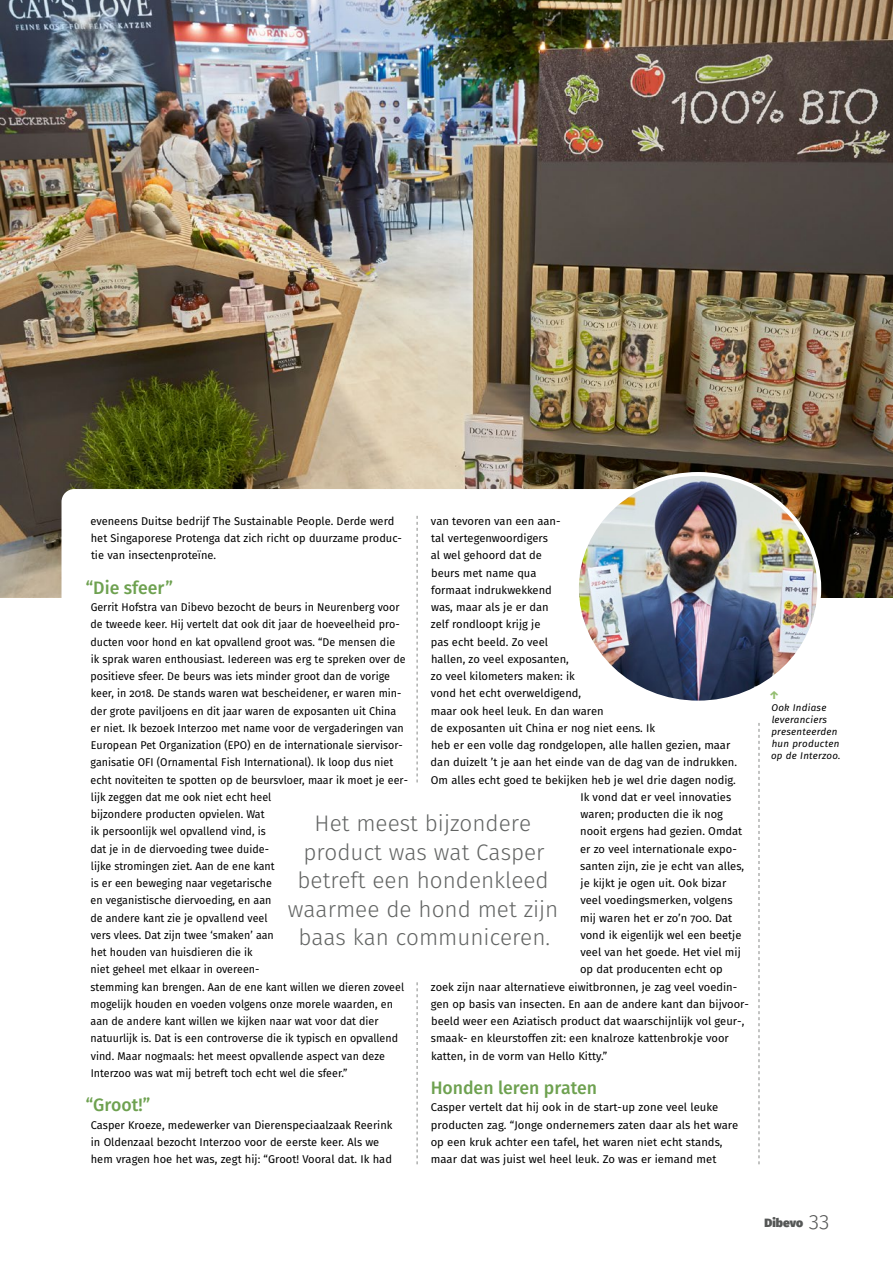
<style>
.page{position:relative;width:893px;height:1263px;background:#fff}
.page>*{position:absolute;margin:0;border:0;box-sizing:border-box;transform-origin:0 0}
.t1{font:300 22.5px/28.5px "Fira Sans";color:#626463;text-align:center}
.t2{font:500 18px "Fira Sans";color:#6ea150}
.t3{font:900 12px "Fira Sans";color:#555756}
.t4{font:11.25px/17.2px "Fira Sans";color:#000}
.t5{font:11.25px/17.2px "Fira Sans";color:#000;scale:.95 1}
.t6{font:800 11.25px "Fira Sans";color:#94be70}
.t7{font:italic 9.75px/12px "Fira Sans";letter-spacing:.025em;color:#000}
.s1{font-weight:300;font-size:21px}
</style>
<div class="page">
<img style="left:0;top:0;width:893px;height:597px">
<svg style="left:62px;top:489px;width:697px;height:278px"></svg>
<svg style="left:417px;top:516px;width:1px;height:266px"></svg>
<svg style="left:417px;top:982px;width:1px;height:182px"></svg>
<img style="left:577px;top:474px;width:242px;height:228px">
<svg style="left:759px;top:723px;width:1px;height:441px"></svg>
<p class="t4" style="left:90px;top:512px;width:313px">eveneens Duitse bedrijf The Sustainable People. Derde werd het Singaporese Protenga dat zich richt op duurzame produc&shy;tie van insectenproteïne.</p>
<h2 class="t2" style="left:86px;top:573px;width:89px">“Die sfeer”</h2>
<p class="t5" style="left:90px;top:598px;width:336px">Gerrit Hofstra van Dibevo bezocht de beurs in Neurenberg voor de tweede keer. Hij vertelt dat ook dit jaar de hoeveelheid pro&shy;ducten voor hond en kat opvallend groot was. “De mensen die<br>ik sprak waren enthousiast. Iedereen was erg te spreken over de positieve sfeer. De beurs was iets minder groot dan de vorige keer, in 2018. De stands waren wat bescheidener, er waren min&shy;der grote paviljoens en dit jaar waren de exposanten uit China er niet. Ik bezoek Interzoo met name voor de vergaderingen van European Pet Organization (EPO) en de internationale siervisor&shy;ganisatie OFI (Ornamental Fish International). Ik loop dus niet echt noviteiten te spotten op de beursvloer, maar ik moet je eer&shy;lijk zeggen dat me ook niet echt heel<br>bijzondere producten opvielen. Wat<br>ik persoonlijk wel opvallend vind, is<br>dat je in de diervoeding twee duide-<br>lijke stromingen ziet. Aan de ene kant<br>is er een beweging naar vegetarische<br>en veganistische diervoeding, en aan<br>de andere kant zie je opvallend veel<br>vers vlees. Dat zijn twee ‘smaken’ aan<br>het houden van huisdieren die ik<br>niet geheel met elkaar in overeen-<br>stemming kan brengen. Aan de ene kant willen we dieren zoveel mogelijk houden en voeden volgens onze morele waarden, en aan de andere kant willen we kijken naar wat voor dat dier natuurlijk is. Dat is een controverse die ik typisch en opvallend vind. Maar nogmaals: het meest opvallende aspect van deze Interzoo was wat mij betreft toch echt wel die sfeer.”</p>
<h2 class="t2" style="left:86px;top:1091px;width:66px">“Groot!”</h2>
<p class="t4" style="left:91px;top:1116px;width:303px">Casper Kroeze, medewerker van Dierenspeciaalzaak Reerink in Oldenzaal bezocht Interzoo voor de eerste keer. Als we hem vragen hoe het was, zegt hij: “Groot! Vooral dat. Ik had</p>
<p class="t4" style="left:431px;top:512px;width:131px">van tevoren van een aan-</p>
<p class="t4" style="left:431px;top:529px;width:118px">tal vertegenwoordigers</p>
<p class="t4" style="left:431px;top:546px;width:113px">al wel gehoord dat de</p>
<p class="t4" style="left:431px;top:564px;width:107px">beurs met name qua</p>
<p class="t4" style="left:431px;top:581px;width:122px">formaat indrukwekkend</p>
<p class="t4" style="left:431px;top:598px;width:119px">was, maar als je er dan</p>
<p class="t4" style="left:431px;top:615px;width:111px">zelf rondloopt krijg je</p>
<p class="t4" style="left:431px;top:633px;width:119px">pas echt beeld. Zo veel</p>
<p class="t4" style="left:431px;top:650px;width:139px">hallen, zo veel exposanten,</p>
<p class="t4" style="left:431px;top:667px;width:146px">zo veel kilometers maken: ik</p>
<p class="t4" style="left:431px;top:684px;width:152px">vond het echt overweldigend,</p>
<p class="t4" style="left:431px;top:702px;width:174px">maar ook heel leuk. En dan waren</p>
<p class="t4" style="left:431px;top:719px;width:226px">de exposanten uit China er nog niet eens. Ik</p>
<p class="t4" style="left:431px;top:736px;width:301px">heb er een volle dag rondgelopen, alle hallen gezien, maar</p>
<p class="t4" style="left:431px;top:753px;width:308px">dan duizelt ’t je aan het einde van de dag van de indrukken.</p>
<p class="t4" style="left:431px;top:771px;width:307px">Om alles echt goed te bekijken heb je wel drie dagen nodig.</p>
<p class="t4" style="left:580px;top:788px;width:152px">Ik vond dat er veel innovaties</p>
<p class="t4" style="left:580px;top:805px;width:144px">waren; producten die ik nog</p>
<p class="t4" style="left:580px;top:822px;width:164px">nooit ergens had gezien. Omdat</p>
<p class="t4" style="left:580px;top:840px;width:158px">er zo veel internationale expo-</p>
<p class="t4" style="left:580px;top:857px;width:166px">santen zijn, zie je echt van alles,</p>
<p class="t4" style="left:581px;top:874px;width:147px">je kijkt je ogen uit. Ook bizar</p>
<p class="t4" style="left:580px;top:891px;width:154px">veel voedingsmerken, volgens</p>
<p class="t4" style="left:580px;top:909px;width:154px">mij waren het er zo’n 700. Dat</p>
<p class="t4" style="left:580px;top:926px;width:163px">vond ik eigenlijk wel een beetje</p>
<p class="t4" style="left:580px;top:943px;width:162px">veel van het goede. Het viel mij</p>
<p class="t4" style="left:580px;top:960px;width:144px">op dat producenten echt op</p>
<p class="t4" style="left:431px;top:978px;width:308px">zoek zijn naar alternatieve eiwitbronnen, je zag veel voedin-</p>
<p class="t4" style="left:431px;top:995px;width:320px">gen op basis van insecten. En aan de andere kant dan bijvoor-</p>
<p class="t4" style="left:431px;top:1012px;width:315px">beeld weer een Aziatisch product dat waarschijnlijk vol geur-,</p>
<p class="t4" style="left:431px;top:1029px;width:299px">smaak- en kleurstoffen zit: een knalroze kattenbrokje voor</p>
<p class="t4" style="left:431px;top:1047px;width:178px">katten, in de vorm van Hello Kitty.”</p>
<h2 class="t2" style="left:431px;top:1073px;width:168px">Honden leren praten</h2>
<p class="t4" style="left:431px;top:1098px;width:309px">Casper vertelt dat hij ook in de start-up zone veel leuke producten zag. “Jonge ondernemers zaten daar als het ware op een kruk achter een tafel, het waren niet echt stands, maar dat was juist wel heel leuk. Zo was er iemand met</p>
<h1 class="t1" style="left:288px;top:809px;width:272px">Het meest bijzondere product was wat Casper betreft een hondenkleed waarmee de hond met zijn baas kan communiceren.</h1>
<p class="t6" style="left:769px;top:686px;width:12px">↑</p>
<p class="t7" style="left:771px;top:702px;width:71px">Ook Indiase leveranciers presenteerden hun producten op de Interzoo.</p>
<p class="t3" style="left:765px;top:1212px;width:66px">Dibevo <span class="s1">33</span></p>
</div>
